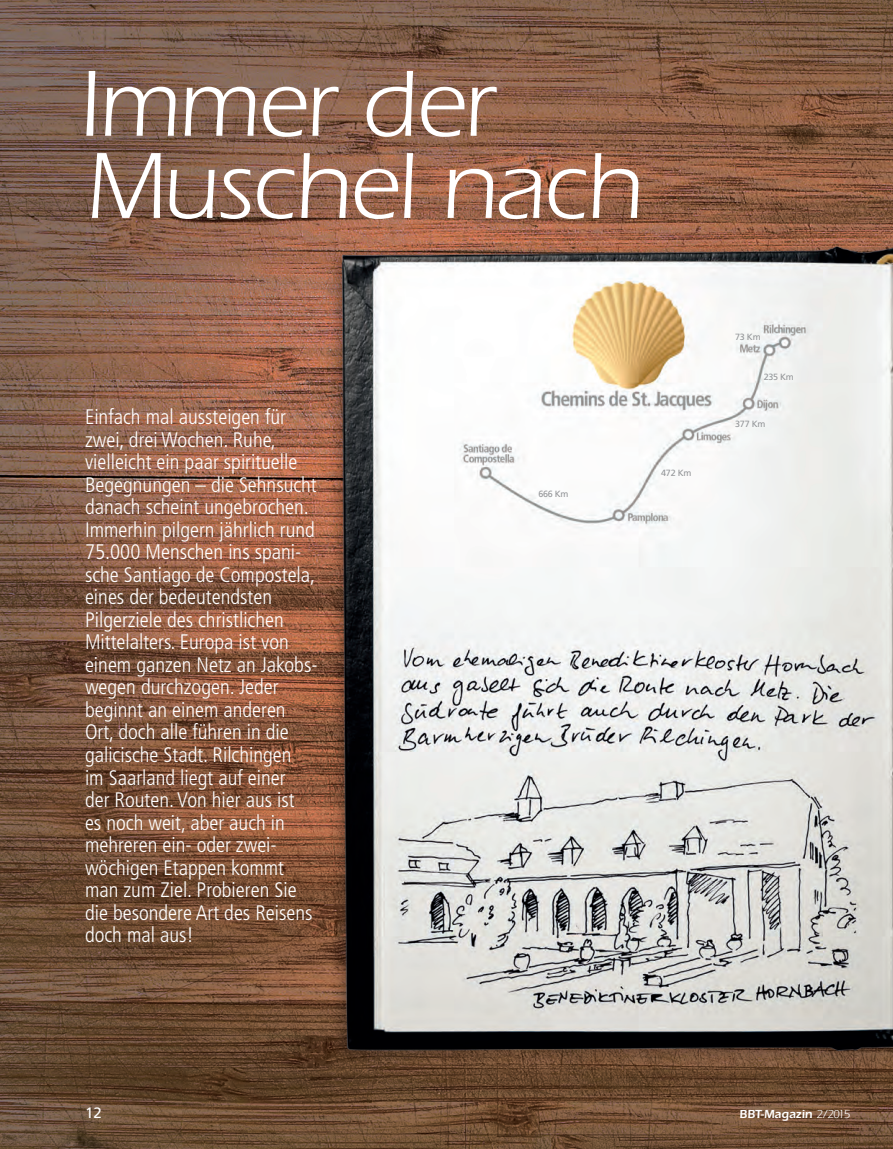
<style>
.page{position:relative;width:893px;height:1149px;background:#fff}
.page>*{position:absolute;margin:0;border:0;box-sizing:border-box;transform-origin:0 0}
.t1{font:97.2px/82.1px "ITC Eras LT";letter-spacing:-.02em;color:#fff}
.t2{font:300 condensed 21px/22.5px "Frutiger";color:#fff}
.t3{font:15px "Frutiger";color:#fff}
.t4{font:600 12px "ITC Eras LT";color:#fff}
.t5{font:9px "Frutiger";letter-spacing:-.03em;color:#939598}
.s1{font-weight:400}
</style>
<div class="page">
<img style="left:0;top:0;width:893px;height:1148px">
<img style="left:272px;top:200px;width:621px;height:908px">
<h1 class="t1" style="left:79px;top:64px;width:565px">Immer der<br>Muschel nach</h1>
<p class="t2" style="left:85px;top:406px;width:234px">Einfach mal aussteigen für zwei, drei Wochen. Ruhe, vielleicht ein paar spirituelle<br>Begegnungen – die Sehnsucht danach scheint ungebrochen.<br>Immerhin pilgern jährlich rund<br>75.000 Menschen ins spani&shy;sche Santiago de Compostela, eines der bedeutendsten<br>Pilgerziele des christlichen<br>Mittelalters. Europa ist von einem ganzen Netz an Jakobs&shy;wegen durchzogen. Jeder beginnt an einem anderen<br>Ort, doch alle führen in die galicische Stadt. Rilchingen<br>im Saarland liegt auf einer<br>der Routen. Von hier aus ist<br>es noch weit, aber auch in mehreren ein- oder zwei&shy;wöchigen Etappen kommt man zum Ziel. Probieren Sie die besondere Art des Reisens doch mal aus!</p>
<p class="t5" style="left:538px;top:488px;width:32px">666 Km</p>
<p class="t5" style="left:661px;top:467px;width:32px">472 Km</p>
<p class="t5" style="left:735px;top:332px;width:27px">73 Km</p>
<p class="t5" style="left:764px;top:371px;width:32px">235 Km</p>
<p class="t5" style="left:735px;top:418px;width:32px">377 Km</p>
<p class="t3" style="left:85px;top:1103px;width:18px">12</p>
<p class="t4" style="left:739px;top:1106px;width:112px">BBT-Magazin <span class="s1">2/2015</span></p>
</div>
